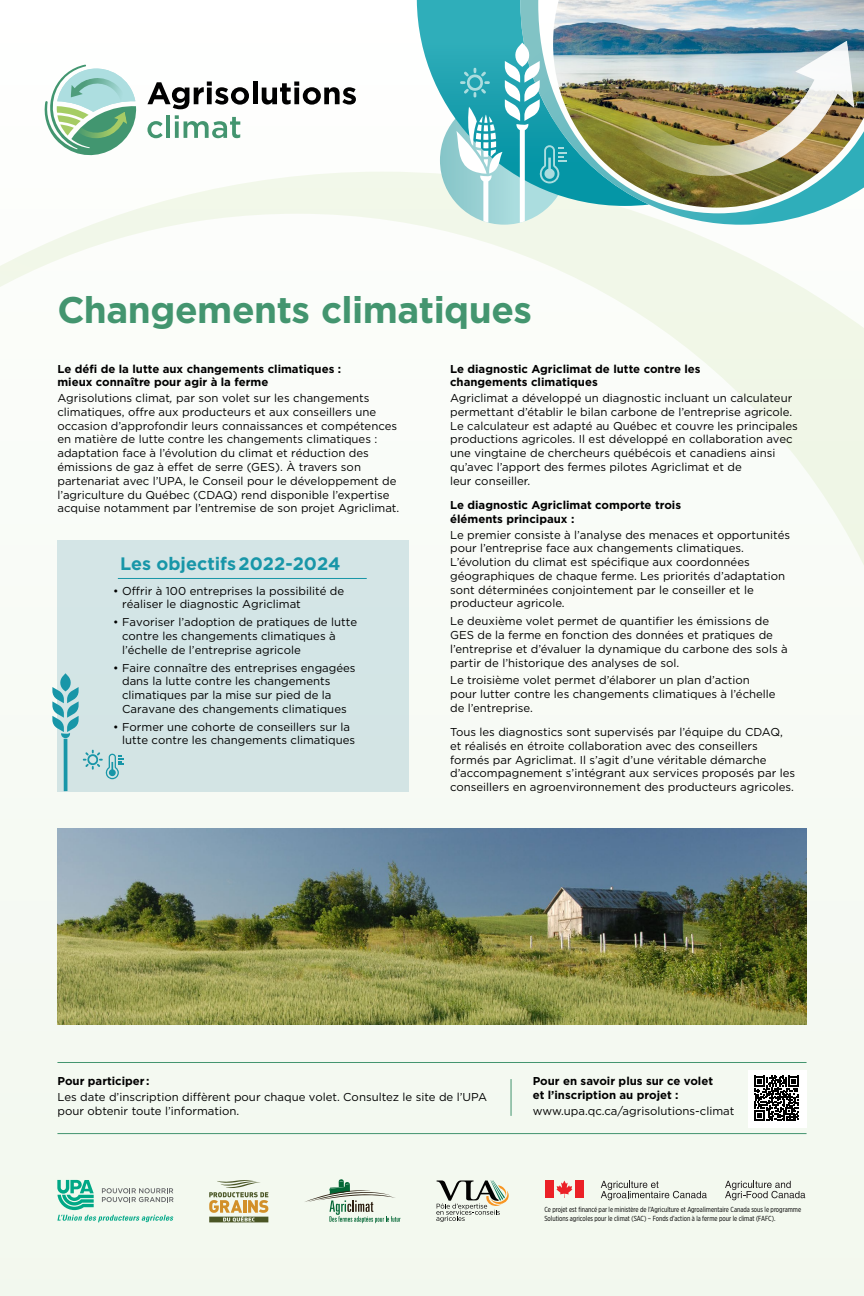
<style>
.page{position:relative;width:864px;height:1296px;background:#f8fbf5}
.page>*{position:absolute;margin:0;border:0;box-sizing:border-box;transform-origin:0 0}
.t1{font:700 37px "Gotham";letter-spacing:-.015em;color:#43956f}
.t2{font:700 18px "Gotham";color:#1896a8}
.t3{font:11.4px/13.8px "Gotham";color:#000}
.t4{font:700 11.4px/13.8px "Gotham";color:#000}
.t5{font:7.35px/8.9px "Gotham X Narrow";color:#010101}
.s1{font-style:italic}
</style>
<div class="page">
<svg style="left:638px;top:312px;width:226px;height:252px"></svg>
<svg style="left:57px;top:1180px;width:117px;height:42px"></svg>
<svg style="left:209px;top:1180px;width:59px;height:42px"></svg>
<svg style="left:436px;top:1180px;width:73px;height:42px"></svg>
<svg style="left:305px;top:1179px;width:96px;height:44px"></svg>
<svg style="left:556px;top:1181px;width:16px;height:17px"></svg>
<div style="left:545px;top:1180px;width:9px;height:18px;background:#eb2127"></div>
<div style="left:575px;top:1180px;width:9px;height:18px;background:#eb2127"></div>
<svg style="left:725px;top:1181px;width:80px;height:19px"></svg>
<svg style="left:601px;top:1181px;width:106px;height:19px"></svg>
<svg style="left:147px;top:82px;width:102px;height:27px"></svg>
<hr style="left:253px;top:82px;width:4px;height:22px;background:#010101">
<svg style="left:262px;top:82px;width:94px;height:23px"></svg>
<svg style="left:42px;top:64px;width:96px;height:92px"></svg>
<svg style="left:147px;top:121px;width:16px;height:17px"></svg>
<hr style="left:166px;top:115px;width:4px;height:23px;background:#43956f">
<svg style="left:175px;top:115px;width:65px;height:23px"></svg>
<svg style="left:417px;top:0;width:103px;height:203px"></svg>
<img style="left:520px;top:0;width:344px;height:225px">
<img style="left:621px;top:41px;width:233px;height:135px">
<svg style="left:456px;top:43px;width:110px;height:180px"></svg>
<hr style="left:511px;top:1079px;width:1px;height:37px;background:#43956f">
<hr style="left:57px;top:1062px;width:750px;height:1px;background:#43956f">
<hr style="left:57px;top:1133px;width:750px;height:1px;background:#43956f">
<div style="left:748px;top:1070px;width:59px;height:57px;background:#fff"></div>
<svg style="left:754px;top:1076px;width:45px;height:45px"></svg>
<div style="left:57px;top:540px;width:352px;height:251px;background:#d3e5e6"></div>
<hr style="left:118px;top:578px;width:249px;height:1px;background:#1896a8">
<svg style="left:52px;top:673px;width:72px;height:118px"></svg>
<img style="left:57px;top:828px;width:750px;height:197px">
<h1 class="t1" style="left:57px;top:285px;width:476px">Changements climatiques</h1>
<p class="t4" style="left:57px;top:362px;width:285px">Le défi de la lutte aux changements climatiques : mieux connaître pour agir à la ferme</p>
<p class="t3" style="left:57px;top:391px;width:343px">Agrisolutions climat<span class="s1">,</span> par son volet sur les changements climatiques, offre aux producteurs et aux conseillers une occasion d’approfondir leurs connaissances et compétences en matière de lutte contre les changements climatiques : adaptation face à l’évolution du climat et réduction des émissions de gaz à effet de serre (GES). À travers son partenariat avec l’UPA, le Conseil pour le développement de l’agriculture du Québec (CDAQ) rend disponible l’expertise acquise notamment par l’entremise de son projet Agriclimat.</p>
<h2 class="t2" style="left:120px;top:552px;width:222px">Les objectifs 2022-2024</h2>
<p class="t3" style="left:122px;top:584px;width:224px;text-indent:-9px">• Offrir à 100 entreprises la possibilité de réaliser le diagnostic Agriclimat</p>
<p class="t3" style="left:122px;top:615px;width:237px;text-indent:-9px">• Favoriser l’adoption de pratiques de lutte contre les changements climatiques à l’échelle de l’entreprise agricole</p>
<p class="t3" style="left:122px;top:660px;width:235px;text-indent:-9px">• Faire connaître des entreprises engagées dans la lutte contre les changements climatiques par la mise sur pied de la Caravane des changements climatiques</p>
<p class="t3" style="left:122px;top:719px;width:235px;text-indent:-9px">• Former une cohorte de conseillers sur la lutte contre les changements climatiques</p>
<p class="t4" style="left:450px;top:362px;width:252px">Le diagnostic Agriclimat de lutte contre les changements climatiques</p>
<p class="t3" style="left:450px;top:391px;width:349px">Agriclimat a développé un diagnostic incluant un calculateur permettant d’établir le bilan carbone de l’entreprise agricole.<br>Le calculateur est adapté au Québec et couvre les principales productions agricoles. Il est développé en collaboration avec une vingtaine de chercheurs québécois et canadiens ainsi qu’avec l’apport des fermes pilotes Agriclimat et de<br>leur conseiller.</p>
<p class="t4" style="left:450px;top:498px;width:233px">Le diagnostic Agriclimat comporte trois éléments principaux :</p>
<p class="t3" style="left:450px;top:527px;width:341px">Le premier consiste à l’analyse des menaces et opportunités pour l’entreprise face aux changements climatiques.<br>L’évolution du climat est spécifique aux coordonnées géographiques de chaque ferme. Les priorités d’adaptation sont déterminées conjointement par le conseiller et le producteur agricole.</p>
<p class="t3" style="left:450px;top:614px;width:339px">Le deuxième volet permet de quantifier les émissions de GES de la ferme en fonction des données et pratiques de l’entreprise et d’évaluer la dynamique du carbone des sols à partir de l’historique des analyses de sol.</p>
<p class="t3" style="left:450px;top:673px;width:327px">Le troisième volet permet d’élaborer un plan d’action pour lutter contre les changements climatiques à l’échelle de l’entreprise.</p>
<p class="t3" style="left:450px;top:725px;width:347px">Tous les diagnostics sont supervisés par l’équipe du CDAQ, et réalisés en étroite collaboration avec des conseillers formés par Agriclimat. Il s’agit d’une véritable démarche d’accompagnement s’intégrant aux services proposés par les conseillers en agroenvironnement des producteurs agricoles.</p>
<p class="t4" style="left:57px;top:1074px;width:94px">Pour participer :</p>
<p class="t3" style="left:57px;top:1090px;width:431px">Les date d’inscription diffèrent pour chaque volet. Consultez le site de l’UPA pour obtenir toute l’information.</p>
<p class="t4" style="left:533px;top:1074px;width:182px">Pour en savoir plus sur ce volet et l’inscription au projet :</p>
<p class="t3" style="left:533px;top:1104px;width:203px">www.upa.qc.ca/agrisolutions-climat</p>
<p class="t5" style="left:544px;top:1205px;width:258px">Ce projet est financé par le ministère de l’Agriculture et Agroalimentaire Canada sous le programme<br>Solutions agricoles pour le climat (SAC) – Fonds d’action à la ferme pour le climat (FAFC).</p>
</div>
